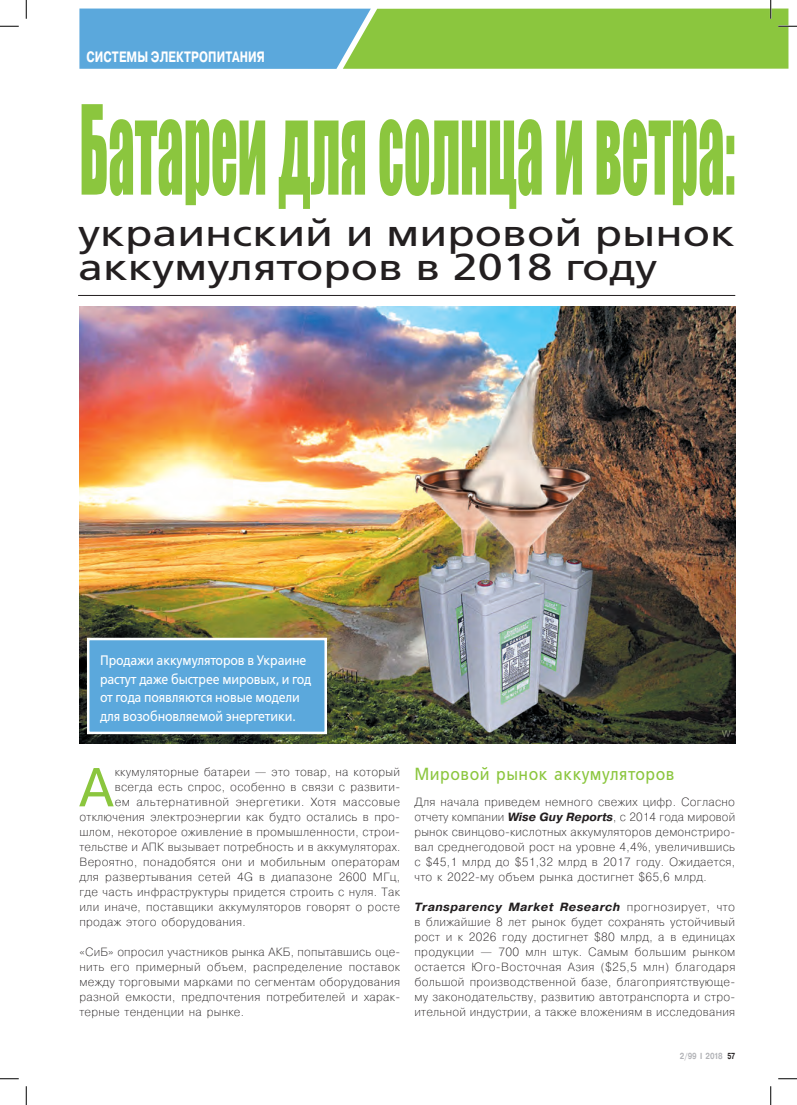
<style>
.page{position:relative;width:797px;height:1105px;background:#fff}
.page>*{position:absolute;margin:0;border:0;box-sizing:border-box;transform-origin:0 0}
.t1{font:114.38px "Impact";color:#8bc63e;scale:.46 1}
.t2{font:54.75px "Pragmatica";color:#8bc63e}
.t3{font:37.38px/34.8px "Free Set";color:#231f20;scale:1.2 1}
.t4{font:17.5px "Free Set";letter-spacing:.035em;color:#8bc63e;scale:.9 1}
.t5{font:700 15px "Pragmatica";letter-spacing:.01em;color:#fff;scale:.75 1}
.t6{font:13.75px/18.8px "Free Set";letter-spacing:-.01em;color:#fff;scale:.9 1}
.t7{font:200 11.88px/15px "Pragmatica";letter-spacing:.025em;color:#231f20;text-align:justify}
.t8{font:700 8.75px "Pragmatica";letter-spacing:-.05em;color:#b2b3b7;scale:.8 1}
.s1{font-weight:700;font-style:italic}
.s2{color:#231f20}
</style>
<div class="page">
<hr style="left:78px;top:295px;width:657px;height:1px;background:#231f20">
<img style="left:79px;top:306px;width:656px;height:437px">
<div style="left:88px;top:639px;width:238px;height:94px;background:#5ba8dc"></div>
<div style="left:87px;top:638px;width:240px;height:96px;border:2px solid #fff"></div>
<svg style="left:0;top:25px;width:19px;height:2px"></svg>
<svg style="left:0;top:1078px;width:19px;height:1px"></svg>
<svg style="left:778px;top:1078px;width:19px;height:1px"></svg>
<svg style="left:25px;top:0;width:2px;height:19px"></svg>
<svg style="left:25px;top:1086px;width:2px;height:19px"></svg>
<svg style="left:79px;top:0;width:718px;height:69px;background:#8bc48f"></svg>
<svg style="left:770px;top:1086px;width:1px;height:19px"></svg>
<p class="t5" style="left:87px;top:47px;width:239px">Системы электропитания</p>
<h1 class="t1" style="left:79px;top:61px;width:1426px">Батареи для солнца и ветра:</h1>
<h3 class="t3" style="left:78px;top:215px;width:549px">украинский и мировой рынок аккумуляторов в 2018 году</h3>
<p class="t6" style="left:100px;top:651px;width:236px">Продажи аккумуляторов в Украине растут даже быстрее мировых, и год от года появляются новые модели для возобновляемой энергетики.</p>
<h2 class="t2" style="left:79px;top:754px;width:36px">А</h2>
<p class="t7" style="left:115px;top:764px;width:287px">ккумуляторные батареи — это товар, на который</p>
<p class="t7" style="left:115px;top:779px;width:287px">всегда есть спрос, особенно в связи с развити-</p>
<p class="t7" style="left:115px;top:794px;width:287px">ем альтернативной энергетики. Хотя массовые</p>
<p class="t7" style="left:79px;top:809px;width:322px">отключения электроэнергии как будто остались в про-</p>
<p class="t7" style="left:79px;top:824px;width:322px">шлом, некоторое оживление в промышленности, строи-</p>
<p class="t7" style="left:79px;top:839px;width:322px">тельстве и АПК вызывает потребность и в аккумуляторах.</p>
<p class="t7" style="left:79px;top:854px;width:322px">Вероятно, понадобятся они и мобильным операторам</p>
<p class="t7" style="left:79px;top:869px;width:322px">для развертывания сетей 4G в диапазоне 2600 МГц,</p>
<p class="t7" style="left:79px;top:884px;width:322px">где часть инфраструктуры придется строить с нуля. Так</p>
<p class="t7" style="left:79px;top:899px;width:322px">или иначе, поставщики аккумуляторов говорят о росте</p>
<p class="t7" style="left:79px;top:914px;width:168px">продаж этого оборудования.</p>
<p class="t7" style="left:79px;top:944px;width:322px">«СиБ» опросил участников рынка АКБ, попытавшись оце&shy;нить его примерный объем, распределение поставок между торговыми марками по сегментам оборудования разной емкости, предпочтения потребителей и харак&shy;терные тенденции на рынке.</p>
<h3 class="t4" style="left:414px;top:763px;width:290px">Мировой рынок аккумуляторов</h3>
<p class="t7" style="left:414px;top:794px;width:322px">Для начала приведем немного свежих цифр. Согласно отчету компании <span class="s1">Wise Guy Reports</span>, c 2014 года мировой рынок свинцово-кислотных аккумуляторов демонстриро&shy;вал среднегодовой рост на уровне 4,4%, увеличившись с $45,1 млрд до $51,32 млрд в 2017 году. Ожидается, что к 2022‑му объем рынка достигнет $65,6 млрд.</p>
<p class="t7" style="left:414px;top:899px;width:322px"><span class="s1">Transparency Market Research</span> прогнозирует, что в ближайшие 8 лет рынок будет сохранять устойчивый рост и к 2026 году достигнет $80 млрд, а в единицах продукции — 700 млн штук. Самым большим рынком остается Юго-Восточная Азия ($25,5 млн) благодаря большой производственной базе, благоприятствующе&shy;му законодательству, развитию автотранспорта и стро&shy;ительной индустрии, а также вложениям в исследования</p>
<p class="t8" style="left:680px;top:1050px;width:71px">2/99 I 2018 <span class="s2">57</span></p>
</div>
